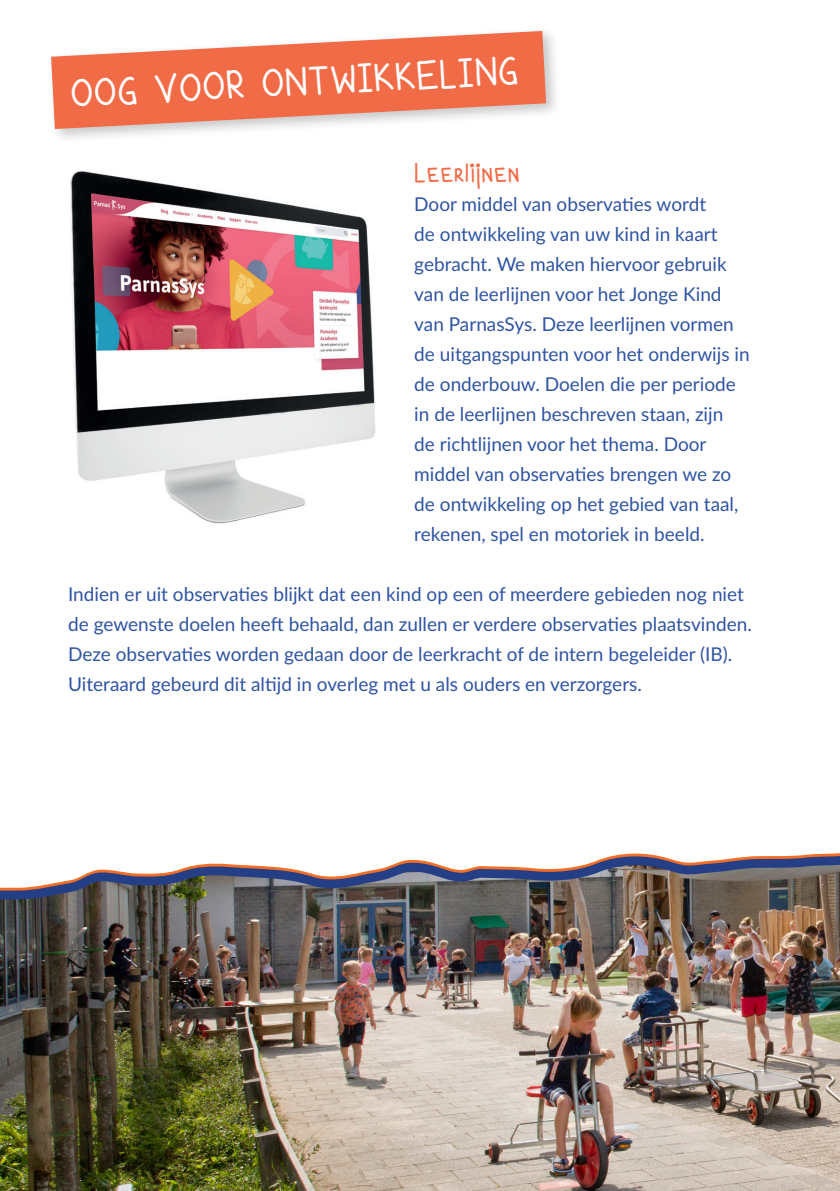
<style>
.page{position:relative;width:840px;height:1191px;background:#fff}
.page>*{position:absolute;margin:0;border:0;box-sizing:border-box;transform-origin:0 0}
.t1{font:500 36px "Love Custom";color:#fff}
.t2{font:500 24px "Love Custom";color:#f26b47}
.t3{font:19px/30px "Lato";color:#2f54a4}
</style>
<div class="page">
<div style="left:46px;top:26px;width:514px;height:118px;background:#231f20;opacity:.25"></div>
<svg style="left:51px;top:31px;width:494px;height:98px;fill:#f26b47"></svg>
<img style="left:0;top:912px;width:839px;height:279px">
<img style="left:0;top:853px;width:839px;height:59px">
<img style="left:70px;top:171px;width:306px;height:353px">
<p class="t1" style="left:69px;top:77px;width:450px;rotate:-3deg">OOG VOOR ONTWIKKELING</p>
<p class="t2" style="left:414px;top:162px;width:107px">Leerlijnen</p>
<p class="t3" style="left:414px;top:188px;width:337px">Door middel van observaties wordt<br>de ontwikkeling van uw kind in kaart gebracht. We maken hiervoor gebruik van de leerlijnen voor het Jonge Kind van ParnasSys. Deze leerlijnen vormen de uitgangspunten voor het onderwijs in de onderbouw. Doelen die per periode in de leerlijnen beschreven staan, zijn<br>de richtlijnen voor het thema. Door middel van observaties brengen we zo de ontwikkeling op het gebied van taal, rekenen, spel en motoriek in beeld.</p>
<p class="t3" style="left:68px;top:578px;width:685px">Indien er uit observaties blijkt dat een kind op een of meerdere gebieden nog niet de gewenste doelen heeft behaald, dan zullen er verdere observaties plaatsvinden.<br>Deze observaties worden gedaan door de leerkracht of de intern begeleider (IB).<br>Uiteraard gebeurd dit altijd in overleg met u als ouders en verzorgers.</p>
</div>
